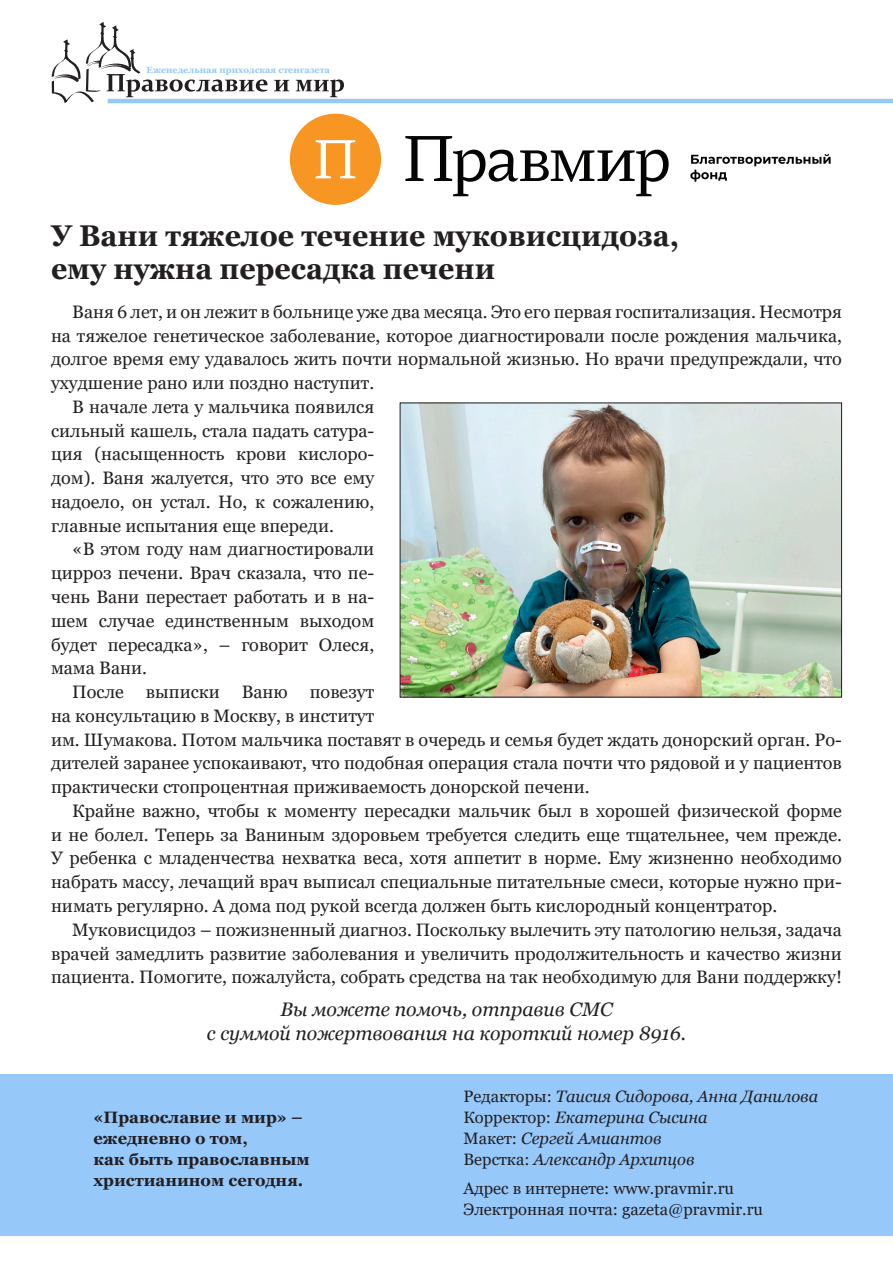
<style>
.page{position:relative;width:893px;height:1263px;background:#fff}
.page>*{position:absolute;margin:0;border:0;box-sizing:border-box;transform-origin:0 0}
.Zagolovok{font:700 30px/33px "Georgia";color:#231f20;scale:.95 1}
.Преамбула{font:italic 19.5px/24px "Georgia";color:#231f20;text-align:center}
.Text{font:18px/23.7px "Georgia";color:#231f20;text-align:justify}
.t1{font:italic 16.5px/21px "Georgia";color:#231f20}
.t2{font:700 16.5px/21px "Georgia";color:#231f20}
.t3{font:16.5px/21px "Georgia";color:#231f20}
.t4{font:700 9px "Georgia";color:#96c8fa}
.s1{font-style:normal}
</style>
<div class="page">
<div style="left:0;top:1074px;width:893px;height:162px;background:#96c8fa"></div>
<svg style="left:52px;top:22px;width:215px;height:81px"></svg>
<svg style="left:274px;top:80px;width:15px;height:11px"></svg>
<svg style="left:296px;top:79px;width:48px;height:18px"></svg>
<hr style="left:108px;top:99px;width:785px;height:4px;background:#96c8fa">
<svg style="left:405px;top:136px;width:264px;height:60px"></svg>
<svg style="left:690px;top:154px;width:141px;height:28px"></svg>
<div style="left:290px;top:114px;width:91px;height:91px;background:#f79622;border-radius:50%"></div>
<svg style="left:316px;top:140px;width:39px;height:38px"></svg>
<img style="left:402px;top:405px;width:438px;height:290px">
<p class="t4" style="left:147px;top:64px;width:185px">Еженедельная приходская стенгазета</p>
<p class="Zagolovok" style="left:51px;top:219px;width:663px">У Вани тяжелое течение муковисцидоза, ему нужна пересадка печени</p>
<p class="Text" style="left:51px;top:300px;width:792px;text-indent:21px">Ваня 6 лет, и он лежит в больнице уже два месяца. Это его первая госпитализация. Несмотря на тяжелое генетическое заболевание, которое диагностировали после рождения мальчика, долгое время ему удавалось жить почти нормальной жизнью. Но врачи предупреждали, что ухудшение рано или поздно наступит.</p>
<p class="Text" style="left:51px;top:395px;width:325px;text-indent:21px">В начале лета у мальчика появился сильный кашель, стала падать сатура&shy;ция (насыщенность крови кислоро&shy;дом). Ваня жалуется, что это все ему надоело, он устал. Но, к сожалению, главные испытания еще впереди.</p>
<p class="Text" style="left:51px;top:538px;width:325px;text-indent:21px">«В этом году нам диагностировали цирроз печени. Врач сказала, что пе&shy;чень Вани перестает работать и в на&shy;шем случае единственным выходом будет пересадка», – говорит Олеся, мама Вани.</p>
<p class="Text" style="left:51px;top:680px;width:792px;text-align:left;text-indent:21px">После выписки Ваню повезут<br>на консультацию в Москву, в институт<br>им. Шумакова. Потом мальчика поставят в очередь и семья будет ждать донорский орган. Ро&shy;дителей заранее успокаивают, что подобная операция стала почти что рядовой и у пациентов практически стопроцентная приживаемость донорской печени.</p>
<p class="Text" style="left:51px;top:799px;width:792px;text-indent:21px">Крайне важно, чтобы к моменту пересадки мальчик был в хорошей физической форме и не болел. Теперь за Ваниным здоровьем требуется следить еще тщательнее, чем прежде.<br>У ребенка с младенчества нехватка веса, хотя аппетит в норме. Ему жизненно необходимо набрать массу, лечащий врач выписал специальные питательные смеси, которые нужно при&shy;нимать регулярно. А дома под рукой всегда должен быть кислородный концентратор.</p>
<p class="Text" style="left:51px;top:918px;width:792px;text-indent:21px">Муковисцидоз – пожизненный диагноз. Поскольку вылечить эту патологию нельзя, задача врачей замедлить развитие заболевания и увеличить продолжительность и качество жизни пациента. Помогите, пожалуйста, собрать средства на так необходимую для Вани поддержку!</p>
<p class="Преамбула" style="left:207px;top:997px;width:481px">Вы можете помочь, отправив СМС<br>с суммой пожертвования на короткий номер 8916.</p>
<p class="t2" style="left:94px;top:1106px;width:218px">«Православие и мир» – ежедневно о том,<br>как быть православным христианином сегодня.</p>
<p class="t1" style="left:463px;top:1086px;width:356px"><span class="s1">Редакторы:</span> Таисия Сидорова, Анна Данилова<br><span class="s1">Корректор:</span> Екатерина Сысина<br><span class="s1">Макет:</span> Сергей Амиантов<br><span class="s1">Верстка:</span> Александр Архипцов</p>
<p class="t3" style="left:463px;top:1178px;width:301px">Адрес в интернете: www.pravmir.ru<br>Электронная почта: gazeta@pravmir.ru</p>
</div>
